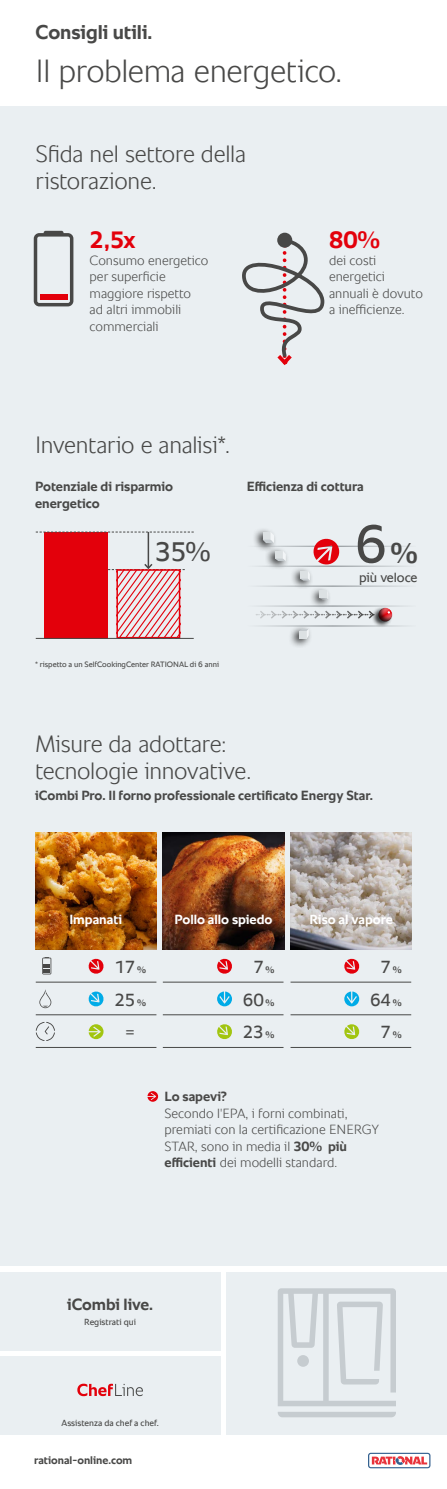
<style>
.page{position:relative;width:447px;height:1489px;background:#fff}
.page>*{position:absolute;margin:0;border:0;box-sizing:border-box;transform-origin:0 0}
.t1{font:54.38px "RATIONAL Sans TT";color:#484847}
.t2{font:300 32.62px "RATIONAL Sans TT";letter-spacing:-.015em;color:#484847}
.t3{font:27.22px "RATIONAL Sans TT";color:#484847}
.t4{font:300 24px/27.4px "RATIONAL Sans TT";letter-spacing:-.01em;color:#484847}
.t5{font:700 24px "RATIONAL Sans TT";color:#e3000b}
.t6{font:700 20.25px "RATIONAL Sans TT";letter-spacing:-.005em;color:#484847}
.t7{font:17.77px "RATIONAL Sans TT";color:#484847}
.t8{font:700 16.5px "RATIONAL Sans TT";letter-spacing:-.005em;color:#484847}
.t9{font:300 13.5px/16.5px "RATIONAL Sans TT";color:#484847}
.t10{font:700 13.5px/16.5px "RATIONAL Sans TT";color:#484847}
.t11{font:700 13.5px "RATIONAL Sans TT";letter-spacing:-.005em;color:#fff}
.t12{font:13.5px "RATIONAL Sans TT";letter-spacing:-.01em;color:#484847}
.t13{font:700 11.25px "RATIONAL Sans TT";color:#484847}
.t14{font:9px "RATIONAL Sans TT";color:#484847}
.t15{font:7.88px "RATIONAL Sans TT";color:#484847}
.s1{font-weight:700;font-size:29.03px}
.s2{font-weight:700;font-size:9.45px}
.s3{font-weight:700}
</style>
<div class="page">
<div style="left:0;top:106px;width:446px;height:1159px;background:#eaeff2"></div>
<svg style="left:368px;top:1452px;width:62px;height:16px"></svg>
<svg style="left:256px;top:610px;width:114px;height:9px"></svg>
<div style="left:252px;top:527px;width:25px;height:25px;background:#000;opacity:.75"></div>
<svg style="left:262px;top:531px;width:12px;height:12px"></svg>
<div style="left:264px;top:546px;width:25px;height:24px;background:#000;opacity:.75"></div>
<svg style="left:275px;top:550px;width:10px;height:11px"></svg>
<div style="left:289px;top:566px;width:24px;height:24px;background:#000;opacity:.75"></div>
<div style="left:309px;top:586px;width:22px;height:22px;background:#000;opacity:.75"></div>
<svg style="left:319px;top:590px;width:9px;height:9px"></svg>
<div style="left:288px;top:624px;width:24px;height:24px;background:#000;opacity:.75"></div>
<svg style="left:298px;top:629px;width:10px;height:9px"></svg>
<div style="left:370px;top:605px;width:22px;height:22px;background:#000;opacity:.75"></div>
<div style="left:377px;top:607px;width:15px;height:15px;background:#000;opacity:.8"></div>
<hr style="left:247px;top:585px;width:169px;height:1px;background:#7c8286">
<hr style="left:247px;top:566px;width:169px;height:1px;background:#7c8286">
<hr style="left:247px;top:546px;width:169px;height:1px;background:#7c8286">
<hr style="left:247px;top:605px;width:169px;height:1px;background:#7c8286">
<hr style="left:247px;top:625px;width:169px;height:1px;background:#7c8286">
<img style="left:163px;top:832px;width:121px;height:117px">
<img style="left:290px;top:832px;width:121px;height:117px">
<div style="left:226px;top:1271px;width:220px;height:163px;background:#eaeff2"></div>
<svg style="left:278px;top:1288px;width:118px;height:129px"></svg>
<div style="left:0;top:1271px;width:220px;height:79px;background:#eaeff2"></div>
<div style="left:0;top:1355px;width:220px;height:79px;background:#eaeff2"></div>
<svg style="left:77px;top:1383px;width:66px;height:12px"></svg>
<img style="left:35px;top:832px;width:121px;height:117px">
<svg style="left:147px;top:1091px;width:11px;height:10px"></svg>
<div style="left:44px;top:532px;width:64px;height:106px;background:#e3000b"></div>
<hr style="left:147px;top:532px;width:2px;height:36px;background:#484847">
<svg style="left:45px;top:562px;width:140px;height:76px"></svg>
<hr style="left:36px;top:638px;width:158px;height:1px;background:#484847">
<svg style="left:36px;top:531px;width:158px;height:1px"></svg>
<svg style="left:42px;top:957px;width:9px;height:17px"></svg>
<svg style="left:39px;top:989px;width:12px;height:19px"></svg>
<svg style="left:36px;top:1022px;width:19px;height:18px"></svg>
<svg style="left:344px;top:958px;width:16px;height:16px"></svg>
<svg style="left:217px;top:958px;width:15px;height:16px"></svg>
<svg style="left:88px;top:958px;width:16px;height:16px"></svg>
<svg style="left:344px;top:991px;width:15px;height:15px"></svg>
<svg style="left:217px;top:991px;width:15px;height:15px"></svg>
<svg style="left:88px;top:991px;width:16px;height:16px"></svg>
<svg style="left:344px;top:1024px;width:16px;height:15px"></svg>
<svg style="left:217px;top:1024px;width:15px;height:15px"></svg>
<svg style="left:89px;top:1024px;width:14px;height:15px"></svg>
<hr style="left:36px;top:981px;width:120px;height:1px;background:#484847">
<hr style="left:163px;top:981px;width:120px;height:1px;background:#484847">
<hr style="left:290px;top:981px;width:121px;height:1px;background:#484847">
<hr style="left:36px;top:1014px;width:120px;height:1px;background:#484847">
<hr style="left:36px;top:1047px;width:120px;height:1px;background:#484847">
<hr style="left:163px;top:1014px;width:120px;height:1px;background:#484847">
<hr style="left:163px;top:1047px;width:120px;height:1px;background:#484847">
<hr style="left:290px;top:1014px;width:121px;height:1px;background:#484847">
<hr style="left:290px;top:1047px;width:121px;height:1px;background:#484847">
<svg style="left:34px;top:231px;width:39px;height:75px"></svg>
<div style="left:40px;top:293px;width:27px;height:6px;background:#e3000b"></div>
<svg style="left:242px;top:236px;width:83px;height:129px"></svg>
<div style="left:277px;top:233px;width:15px;height:15px;background:#484847;border-radius:50%"></div>
<svg style="left:300px;top:538px;width:40px;height:42px"></svg>
<h3 class="t6" style="left:36px;top:18px;width:118px">Consigli utili.</h3>
<h2 class="t2" style="left:36px;top:47px;width:308px">Il problema energetico.</h2>
<h3 class="t4" style="left:36px;top:140px;width:212px">Sfida nel settore della ristorazione.</h3>
<h3 class="t5" style="left:90px;top:223px;width:47px">2,5x</h3>
<p class="t9" style="left:90px;top:252px;width:120px">Consumo energetico per superficie maggiore rispetto<br>ad altri immobili commerciali</p>
<h3 class="t4" style="left:35px;top:431px;width:196px">Inventario e analisi*.</h3>
<h3 class="t5" style="left:329px;top:223px;width:53px">80%</h3>
<p class="t9" style="left:329px;top:252px;width:95px">dei costi energetici annuali è dovuto a inefficienze.</p>
<p class="t10" style="left:35px;top:478px;width:139px">Potenziale di risparmio energetico</p>
<p class="t10" style="left:247px;top:478px;width:118px">Efficienza di cottura</p>
<h3 class="t3" style="left:155px;top:532px;width:57px">35%</h3>
<h1 class="t1" style="left:354px;top:505px;width:65px">6<span class="s1">%</span></h1>
<p class="t15" style="left:35px;top:658px;width:185px">* rispetto a un SelfCookingCenter RATIONAL di 6 anni</p>
<p class="t12" style="left:359px;top:567px;width:60px">più veloce</p>
<h3 class="t4" style="left:35px;top:730px;width:217px">Misure da adottare: tecnologie innovative.</h3>
<p class="t10" style="left:35px;top:787px;width:339px">iCombi Pro. Il forno professionale certificato Energy Star.</p>
<p class="t11" style="left:69px;top:909px;width:54px">Impanati</p>
<p class="t11" style="left:174px;top:909px;width:100px">Pollo allo spiedo</p>
<p class="t11" style="left:309px;top:909px;width:85px">Riso al vapore</p>
<h3 class="t7" style="left:114px;top:954px;width:33px">17<span class="s2">%</span></h3>
<h3 class="t7" style="left:253px;top:954px;width:23px">7<span class="s2">%</span></h3>
<h3 class="t7" style="left:380px;top:954px;width:23px">7<span class="s2">%</span></h3>
<h3 class="t7" style="left:114px;top:986px;width:33px">25<span class="s2">%</span></h3>
<h3 class="t7" style="left:243px;top:986px;width:33px">60<span class="s2">%</span></h3>
<h3 class="t7" style="left:370px;top:986px;width:33px">64<span class="s2">%</span></h3>
<h3 class="t7" style="left:125px;top:1019px;width:12px">=</h3>
<h3 class="t7" style="left:243px;top:1019px;width:33px">23<span class="s2">%</span></h3>
<h3 class="t7" style="left:380px;top:1019px;width:23px">7<span class="s2">%</span></h3>
<p class="t10" style="left:164px;top:1088px;width:64px">Lo sapevi?</p>
<p class="t9" style="left:164px;top:1104px;width:216px">Secondo l'EPA, i forni combinati, premiati con la certificazione ENERGY STAR, sono in media il <span class="s3">30% più efficienti</span> dei modelli standard.</p>
<p class="t8" style="left:67px;top:1292px;width:87px">iCombi live.</p>
<p class="t14" style="left:84px;top:1315px;width:53px">Registrati qui</p>
<p class="t14" style="left:61px;top:1416px;width:99px">Assistenza da chef a chef.</p>
<p class="t13" style="left:34px;top:1452px;width:99px">rational-online.com</p>
</div>
